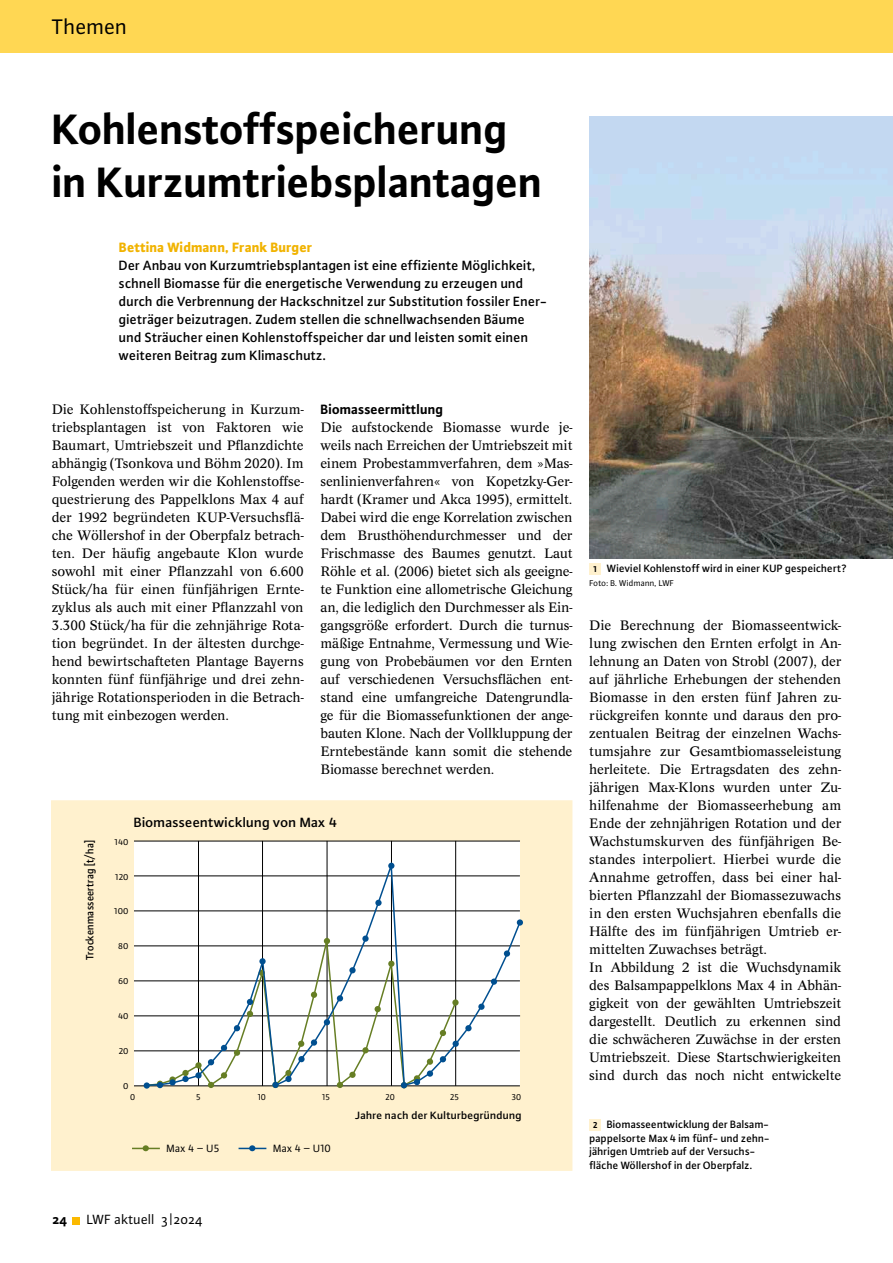
<style>
.page{position:relative;width:893px;height:1263px;background:#fff}
.page>*{position:absolute;margin:0;border:0;box-sizing:border-box;transform-origin:0 0}
.t1{font:700 45px/52.5px "Plus Sans Pro";letter-spacing:-.01em;color:#000}
.t2{font:22.5px "Plus Sans Pro";letter-spacing:-.005em;color:#000}
.t3{font:14.25px/18px "Concept Pro";letter-spacing:-.005em;color:#000;text-align:justify}
.t4{font:500 14.25px/18px "Plus Sans Pro";color:#000}
.t5{font:500 14.25px "Plus Sans Pro";color:#000;scale:1.05 1}
.t6{font:800 14.25px "Plus Sans Pro";color:#f1b300}
.t7{font:700 14.25px "Plus Sans Pro";color:#000}
.t8{font:14.25px "Plus Sans Pro";color:#000}
.t9{font:500 11.25px/13.5px "Plus Sans Pro";color:#000}
.t10{font:500 11.25px "Plus Sans Pro";color:#000;scale:1.05 1}
.t11{font:500 11.25px "Plus Sans Pro";color:#000;scale:.95 1}
.t12{font:11.25px "Plus Sans Pro";color:#000}
.t13{font:9px "Plus Sans Pro";color:#000}
.t14{font:9px "Plus Sans Pro";color:#000;scale:1.05 1}
.s1{font-weight:700;font-size:9px}
</style>
<div class="page">
<div style="left:0;top:0;width:893px;height:53px;background:#ffd753"></div>
<div style="left:72px;top:1217px;width:8px;height:7px;background:#fbb900"></div>
<img style="left:589px;top:117px;width:304px;height:441px">
<div style="left:589px;top:563px;width:12px;height:11px;background:#fff1ce"></div>
<div style="left:589px;top:1119px;width:12px;height:12px;background:#fff1ce"></div>
<div style="left:52px;top:801px;width:518px;height:368px;background:#fff1ce"></div>
<div style="left:134px;top:841px;width:386px;height:245px;background:#fff"></div>
<hr style="left:134px;top:875px;width:386px;height:1px;background:#000">
<hr style="left:134px;top:841px;width:386px;height:1px;background:#000">
<hr style="left:134px;top:910px;width:386px;height:1px;background:#000">
<hr style="left:134px;top:945px;width:386px;height:1px;background:#000">
<hr style="left:198px;top:841px;width:1px;height:245px;background:#000">
<hr style="left:262px;top:841px;width:1px;height:245px;background:#000">
<hr style="left:327px;top:841px;width:1px;height:245px;background:#000">
<hr style="left:391px;top:841px;width:1px;height:245px;background:#000">
<hr style="left:455px;top:841px;width:1px;height:245px;background:#000">
<hr style="left:134px;top:980px;width:386px;height:1px;background:#000">
<hr style="left:134px;top:1015px;width:386px;height:1px;background:#000">
<hr style="left:134px;top:1050px;width:386px;height:1px;background:#000">
<hr style="left:134px;top:1085px;width:386px;height:1px;background:#000">
<svg style="left:132px;top:1145px;width:28px;height:6px"></svg>
<svg style="left:239px;top:1145px;width:27px;height:6px"></svg>
<svg style="left:145px;top:858px;width:377px;height:229px"></svg>
<div style="left:51px;top:800px;width:521px;height:371px;border:2px solid #fff1ce"></div>
<h2 class="t2" style="left:52px;top:12px;width:77px">Themen</h2>
<h1 class="t1" style="left:52px;top:99px;width:492px">Kohlenstoffspeicherung in Kurzumtriebsplantagen</h1>
<p class="t6" style="left:119px;top:236px;width:195px">Bettina Widmann, Frank Burger</p>
<p class="t4" style="left:119px;top:255px;width:430px">Der Anbau von Kurzumtriebsplantagen ist eine effiziente Möglichkeit, schnell Biomasse für die energetische Verwendung zu erzeugen und durch die Verbrennung der Hackschnitzel zur Substitution fossiler Ener&shy;gieträger beizutragen. Zudem stellen die schnellwachsenden Bäume und Sträucher einen Kohlenstoffspeicher dar und leisten somit einen weiteren Beitrag zum Klimaschutz.</p>
<p class="t3" style="left:52px;top:400px;width:253px">Die Kohlenstoffspeicherung in Kurzum&shy;triebsplantagen ist von Faktoren wie Baumart, Umtriebszeit und Pflanzdichte abhängig (Tsonkova und Böhm 2020). Im Folgenden werden wir die Kohlenstoffse&shy;questrierung des Pappelklons Max 4 auf der 1992 begründeten KUP-Versuchsflä&shy;che Wöllershof in der Oberpfalz betrach&shy;ten. Der häufig angebaute Klon wurde sowohl mit einer Pflanzzahl von 6.600<br>Stück/ha für einen fünfjährigen Ernte&shy;zyklus als auch mit einer Pflanzzahl von 3.300 Stück/ha für die zehnjährige Rota&shy;tion begründet. In der ältesten durchge&shy;hend bewirtschafteten Plantage Bayerns konnten fünf fünfjährige und drei zehn&shy;jährige Rotationsperioden in die Betrach&shy;tung mit einbezogen werden.</p>
<p class="t7" style="left:320px;top:399px;width:124px">Biomasseermittlung</p>
<p class="t3" style="left:320px;top:418px;width:253px">Die aufstockende Biomasse wurde je&shy;weils nach Erreichen der Umtriebszeit mit einem Probestammverfahren, dem »Mas&shy;senlinienverfahren« von Kopetzky-Ger&shy;hardt (Kramer und Akca 1995), ermittelt.<br>Dabei wird die enge Korrelation zwischen dem Brusthöhendurchmesser und der Frischmasse des Baumes genutzt. Laut Röhle et al. (2006) bietet sich als geeigne&shy;te Funktion eine allometrische Gleichung an, die lediglich den Durchmesser als Ein&shy;gangsgröße erfordert. Durch die turnus&shy;mäßige Entnahme, Vermessung und Wie&shy;gung von Probebäumen vor den Ernten auf verschiedenen Versuchsflächen ent&shy;stand eine umfangreiche Datengrundla&shy;ge für die Biomassefunktionen der ange&shy;bauten Klone. Nach der Vollkluppung der Erntebestände kann somit die stehende Biomasse berechnet werden.</p>
<p class="t11" style="left:82px;top:960px;width:129px;rotate:-90deg">Trockenmasseertrag [t/ha]</p>
<p class="t5" style="left:134px;top:812px;width:195px">Biomasseentwicklung von Max 4</p>
<p class="t14" style="left:114px;top:836px;width:15px">140</p>
<p class="t14" style="left:115px;top:871px;width:15px">120</p>
<p class="t14" style="left:114px;top:905px;width:15px">100</p>
<p class="t14" style="left:118px;top:940px;width:12px">80</p>
<p class="t14" style="left:118px;top:975px;width:12px">60</p>
<p class="t14" style="left:118px;top:1010px;width:12px">40</p>
<p class="t14" style="left:119px;top:1045px;width:11px">20</p>
<p class="t14" style="left:123px;top:1080px;width:7px">0</p>
<p class="t13" style="left:130px;top:1091px;width:7px">0</p>
<p class="t13" style="left:196px;top:1091px;width:6px">5</p>
<p class="t13" style="left:258px;top:1091px;width:10px">10</p>
<p class="t13" style="left:322px;top:1091px;width:9px">15</p>
<p class="t13" style="left:385px;top:1091px;width:11px">20</p>
<p class="t13" style="left:450px;top:1091px;width:11px">25</p>
<p class="t13" style="left:512px;top:1091px;width:11px">30</p>
<p class="t12" style="left:167px;top:1140px;width:55px">Max 4 – U5</p>
<p class="t12" style="left:273px;top:1140px;width:60px">Max 4 – U10</p>
<p class="t10" style="left:355px;top:1107px;width:160px">Jahre nach der Kulturbegründung</p>
<p class="t9" style="left:593px;top:561px;width:255px"><span class="s1">1</span> Wieviel Kohlenstoff wird in einer KUP gespeichert?</p>
<p class="t13" style="left:589px;top:577px;width:86px">Foto: B. Widmann, LWF</p>
<p class="t3" style="left:589px;top:616px;width:253px;text-align:left">Die Berechnung der Biomasseentwick&shy;lung zwischen den Ernten erfolgt in An&shy;lehnung an Daten von Strobl (2007), der auf jährliche Erhebungen der stehenden Biomasse in den ersten fünf Jahren zu&shy;rückgreifen konnte und daraus den pro&shy;zentualen Beitrag der einzelnen Wachs&shy;tumsjahre zur Gesamtbiomasseleistung herleitete. Die Ertragsdaten des zehn&shy;jährigen Max-Klons wurden unter Zu&shy;hilfenahme der Biomasseerhebung am Ende der zehnjährigen Rotation und der Wachstumskurven des fünfjährigen Be&shy;standes interpoliert. Hierbei wurde die Annahme getroffen, dass bei einer hal&shy;bierten Pflanzzahl der Biomassezuwachs in den ersten Wuchsjahren ebenfalls die Hälfte des im fünfjährigen Umtrieb er&shy;mittelten Zuwachses beträgt.<br>In Abbildung 2 ist die Wuchsdynamik des Balsampappelklons Max 4 in Abhän&shy;gigkeit von der gewählten Umtriebszeit dargestellt. Deutlich zu erkennen sind die schwächeren Zuwächse in der ersten Umtriebszeit. Diese Startschwierigkeiten sind durch das noch nicht entwickelte</p>
<p class="t9" style="left:589px;top:1117px;width:182px;text-indent:4px"><span class="s1">2</span> Biomasseentwicklung der Balsam&shy;pappelsorte Max4 im fünf- und zehn&shy;jährigen Umtrieb auf der Versuchs&shy;fläche Wöllershof in der Oberpfalz.</p>
<p class="t7" style="left:52px;top:1209px;width:17px">24</p>
<p class="t8" style="left:87px;top:1210px;width:118px">LWF aktuell 3 |2024</p>
</div>
